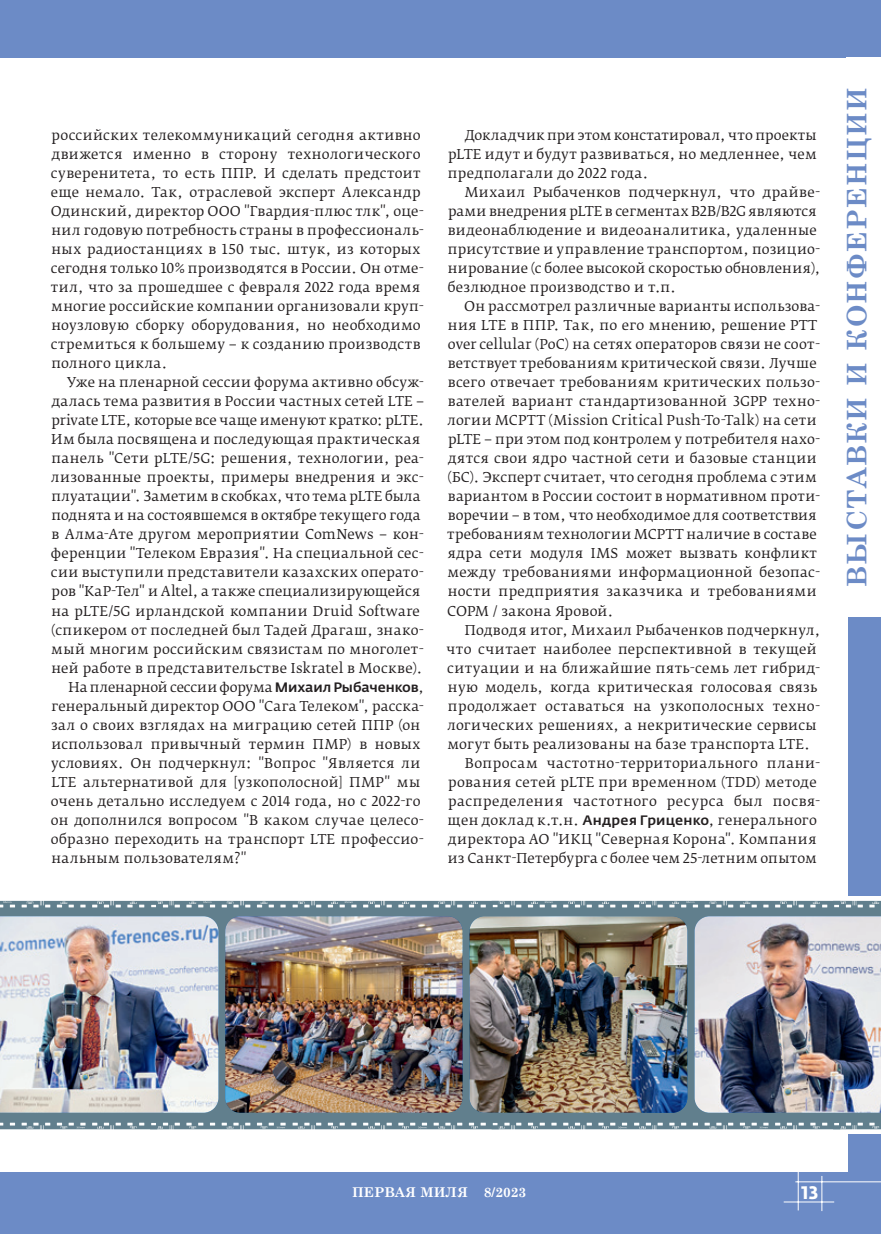
<style>
.page{position:relative;width:881px;height:1234px;background:#fff}
.page>*{position:absolute;margin:0;border:0;box-sizing:border-box;transform-origin:0 0}
.t1{font:700 27px "Century Schoolbook";letter-spacing:.05em;color:#6c8bc6}
.t2{font:700 18px "Fedra Sans Pro";color:#fff}
.t3{font:13.5px/19px "Fedra Serif B Pro";letter-spacing:.02em;color:#231f20}
.t4{font:13.5px "Fedra Serif B Pro";letter-spacing:-.005em;color:#231f20}
.t5{font:13.5px "Fedra Serif B Pro";letter-spacing:-.01em;color:#231f20}
.t6{font:13.5px "Fedra Serif B Pro";letter-spacing:.045em;color:#231f20}
.t7{font:700 13.5px "Century Schoolbook";color:#fff}
.s1{font-family:"Fedra Sans Alt Pro";font-weight:500}
</style>
<div class="page">
<div style="left:0;top:1172px;width:880px;height:61px;background:#6c8bc6"></div>
<div style="left:847px;top:0;width:33px;height:1233px;background:#6c8bc6"></div>
<hr style="left:783px;top:1201px;width:50px;height:1px;background:#fff">
<hr style="left:797px;top:1171px;width:1px;height:39px;background:#fff">
<hr style="left:821px;top:1175px;width:1px;height:35px;background:#fff">
<hr style="left:795px;top:1181px;width:85px;height:1px;background:#fff">
<div style="left:0;top:0;width:880px;height:57px;background:#6c8bc6"></div>
<div style="left:846px;top:57px;width:34px;height:560px;background:#fff"></div>
<svg style="left:801px;top:896px;width:79px;height:237px"></svg>
<svg style="left:0;top:1121px;width:880px;height:7px"></svg>
<svg style="left:0;top:900px;width:880px;height:7px"></svg>
<div style="left:0;top:907px;width:880px;height:214px;background:#617f8d"></div>
<img style="left:469px;top:916px;width:218px;height:196px">
<img style="left:225px;top:916px;width:237px;height:196px">
<img style="left:694px;top:916px;width:186px;height:196px">
<img style="left:0;top:916px;width:218px;height:196px">
<p class="t3" style="left:51px;top:125px;width:374px">российских телекоммуникаций сегодня активно движется именно в сторону технологического суверенитета, то есть ППР. И сделать предстоит еще немало. Так, отраслевой эксперт Александр Одинский, директор ООО "Гвардия-плюс тлк", оце&shy;нил годовую потребность страны в профессиональ&shy;ных радиостанциях в 150 тыс. штук, из которых сегодня только 10% производятся в России. Он отме&shy;тил, что за прошедшее с февраля 2022 года время многие российские компании организовали круп&shy;ноузловую сборку оборудования, но необходимо стремиться к большему − к созданию производств полного цикла.</p>
<p class="t3" style="left:67px;top:373px;width:358px">Уже на пленарной сессии форума активно обсуж-</p>
<p class="t3" style="left:52px;top:392px;width:374px">далась тема развития в России частных сетей LTE −</p>
<p class="t4" style="left:52px;top:412px;width:374px">private LTE, которые все чаще именуют кратко: pLTE.</p>
<p class="t3" style="left:51px;top:430px;width:370px">Им была посвящена и последующая практическая</p>
<p class="t3" style="left:51px;top:449px;width:374px">панель "Сети pLTE/5G: решения, технологии, реа-</p>
<p class="t3" style="left:51px;top:468px;width:374px">лизованные проекты, примеры внедрения и экс-</p>
<p class="t3" style="left:51px;top:487px;width:370px">плуатации". Заметим в скобках, что тема pLTE была</p>
<p class="t3" style="left:51px;top:506px;width:370px">поднята и на состоявшемся в октябре текущего года</p>
<p class="t3" style="left:51px;top:525px;width:374px">в Алма-Ате другом мероприятии ComNews − кон-</p>
<p class="t3" style="left:51px;top:544px;width:374px">ференции "Телеком Евразия". На специальной сес-</p>
<p class="t3" style="left:51px;top:563px;width:374px">сии выступили представители казахских операто-</p>
<p class="t3" style="left:52px;top:582px;width:370px">ров "КаР-Тел" и Altel, а также специализирующейся</p>
<p class="t3" style="left:51px;top:601px;width:370px">на pLTE/5G ирландской компании Druid Software</p>
<p class="t3" style="left:51px;top:620px;width:374px">(спикером от последней был Тадей Драгаш, знако-</p>
<p class="t3" style="left:51px;top:639px;width:374px">мый многим российским связистам по многолет-</p>
<p class="t3" style="left:51px;top:658px;width:372px">ней работе в представительстве Iskratel в Москве).</p>
<p class="t5" style="left:68px;top:678px;width:357px">На пленарной сессии форума <span class="s1">Михаил Рыбаченков</span>,</p>
<p class="t3" style="left:51px;top:696px;width:374px">генеральный директор ООО "Сага Телеком", расска-</p>
<p class="t3" style="left:51px;top:715px;width:371px">зал о своих взглядах на миграцию сетей ППР (он</p>
<p class="t3" style="left:51px;top:734px;width:370px">использовал привычный термин ПМР) в новых</p>
<p class="t3" style="left:51px;top:753px;width:371px">условиях. Он подчеркнул: "Вопрос "Является ли</p>
<p class="t3" style="left:51px;top:772px;width:370px">LTE альтернативой для [узкополосной] ПМР" мы</p>
<p class="t3" style="left:51px;top:791px;width:371px">очень детально исследуем с 2014 года, но с 2022-го</p>
<p class="t3" style="left:51px;top:810px;width:374px">он дополнился вопросом "В каком случае целесо-</p>
<p class="t3" style="left:51px;top:829px;width:374px">образно переходить на транспорт LTE профессио-</p>
<p class="t3" style="left:51px;top:848px;width:197px">нальным пользователям?"</p>
<p class="t3" style="left:447px;top:125px;width:370px;text-align:justify;text-indent:17px">Докладчик при этом констатировал, что проекты pLTE идут и будут развиваться, но медленнее, чем предполагали до 2022 года.</p>
<p class="t3" style="left:447px;top:182px;width:374px;text-indent:17px">Михаил Рыбаченков подчеркнул, что драйве&shy;рами внедрения pLTE в сегментах B2B/B2G являются видеонаблюдение и видеоаналитика, удаленные присутствие и управление транспортом, позицио&shy;нирование (с более высокой скоростью обновления), безлюдное производство и т.п.</p>
<p class="t3" style="left:447px;top:296px;width:374px;text-indent:17px">Он рассмотрел различные варианты использова&shy;ния LTE в ППР. Так, по его мнению, решение PTT over cellular (PoC) на сетях операторов связи не соот&shy;ветствует требованиям критической связи. Лучше всего отвечает требованиям критических пользо&shy;вателей вариант стандартизованной 3GPP техно&shy;логии MCPTT (Mission Critical Push-To-Talk) на сети pLTE − при этом под контролем у потребителя нахо&shy;дятся свои ядро частной сети и базовые станции (БС). Эксперт считает, что сегодня проблема с этим вариантом в России состоит в нормативном проти&shy;воречии − в том, что необходимое для соответствия требованиям технологии MCPTT наличиe в составе ядра сети модуля IMS может вызвать конфликт между требованиями информационной безопас&shy;ности предприятия заказчика и требованиями СОРМ / закона Яровой.</p>
<p class="t3" style="left:464px;top:620px;width:357px">Подводя итог, Михаил Рыбаченков подчеркнул,</p>
<p class="t3" style="left:446px;top:639px;width:372px">что считает наиболее перспективной в текущей</p>
<p class="t3" style="left:447px;top:658px;width:374px">ситуации и на ближайшие пять-семь лет гибрид-</p>
<p class="t3" style="left:447px;top:677px;width:371px">ную модель, когда критическая голосовая связь</p>
<p class="t3" style="left:447px;top:696px;width:374px">продолжает оставаться на узкополосных техно-</p>
<p class="t3" style="left:447px;top:715px;width:370px">логических решениях, а некритические сервисы</p>
<p class="t3" style="left:447px;top:734px;width:364px">могут быть реализованы на базе транспорта LTE.</p>
<p class="t3" style="left:464px;top:753px;width:357px">Вопросам частотно-территориального плани-</p>
<p class="t3" style="left:448px;top:772px;width:370px">рования сетей pLTE при временном (TDD) методе</p>
<p class="t6" style="left:448px;top:792px;width:373px">распределения частотного ресурса был посвя-</p>
<p class="t3" style="left:447px;top:810px;width:371px">щен доклад к.т.н. <span class="s1">Андрея Гриценко</span>, генерального</p>
<p class="t3" style="left:448px;top:829px;width:370px">директора АО "ИКЦ "Северная Корона". Компания</p>
<p class="t3" style="left:447px;top:848px;width:370px">из Санкт-Петербурга с более чем 25-летним опытом</p>
<h1 class="t1" style="left:835px;top:586px;width:501px;rotate:-90deg">ВЫСТАВКИ И КОНФЕРЕНЦИИ</h1>
<p class="t7" style="left:352px;top:1181px;width:176px">ПЕРВАЯ МИЛЯ 8/2023</p>
<h2 class="t2" style="left:800px;top:1180px;width:19px">13</h2>
</div>
